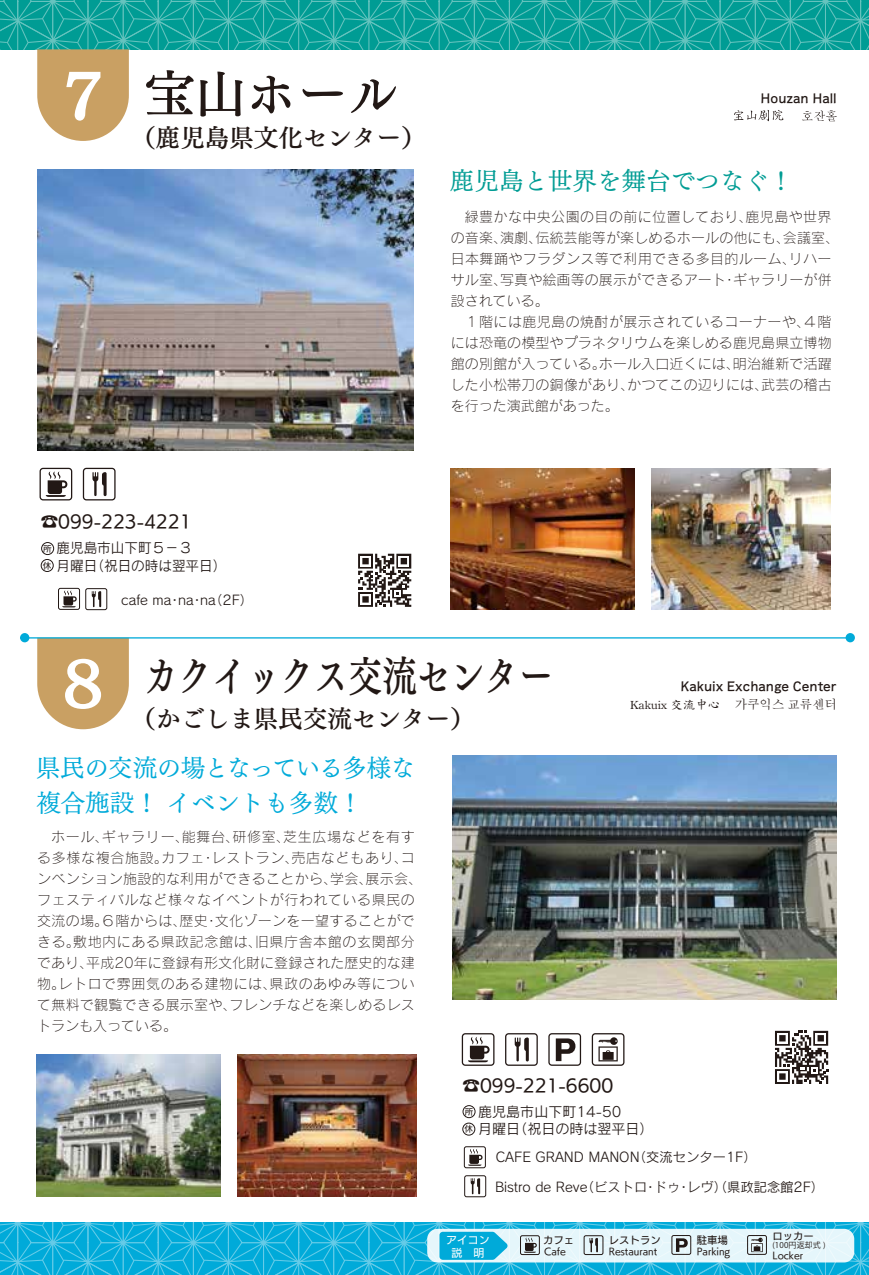
<style>
.page{position:relative;width:869px;height:1275px;background:#fff}
.page>*{position:absolute;margin:0;border:0;box-sizing:border-box;transform-origin:0 0}
.t1{font:50.75px "UD Mincho Pr 6 DB";color:#221815}
.t2{font:42px "UD Mincho Pr 6 DB";color:#221815;scale:.81 1}
.t3{font:24.5px/35px "UD Mincho Pr 6 M";letter-spacing:-.01em;color:#00aad9}
.t4{font:24.5px "UD Mincho Pr 6 DB";color:#221815}
.t5{font:24.5px "UD Mincho Pr 6 M";color:#009c94}
.t6{font:17.5px "UD Kakugo Small Pr 6 M";color:#221815}
.t7{font:14px/21px "Rodin Pro L";letter-spacing:.04em;color:#221815}
.t8{font:14px/21px "Rodin Pro L";letter-spacing:.02em;color:#221815}
.t9{font:14px/17.5px "Rodin Pro M";color:#221815}
.t10{font:13.3px "Rodin Pro M";color:#221815}
.t11{font:12.42px "Aralet Std DB";color:#221815}
.t12{font:12.42px "Biau Kai HK";color:#221815}
.t13{font:10.85px/12.6px "UD Kakugo Small Pr 6 M";color:#fff;text-align:center}
.t14{font:10.33px "UD Kakugo Small Pr 6 M";color:#221815}
.t15{font:9.45px "UD Kakugo Small Pr 6 M";color:#221815}
.t16{font:8.58px "UD Kakugo Small Pr 6 M";color:#221815}
.t17{font:7.88px "Koz Go Pr 6 N";letter-spacing:.02em;color:#221815}
.s1{font-family:"Mode Min B Std B";font-size:57.75px;color:#fff}
.s2{font-family:"Adobe Myungjo Std";font-weight:500}
.s3{font-family:"UD Kakugo Small Pr 6 M";font-size:8.58px}
</style>
<div class="page">
<svg style="left:0;top:0;width:868px;height:49px;fill:#009c94"></svg>
<svg style="left:0;top:1223px;width:868px;height:52px;fill:#00aad9"></svg>
<div style="left:427px;top:1229px;width:426px;height:33px;background:#e5f6fb;border-radius:10px"></div>
<div style="left:520px;top:1235px;width:19px;height:20px;border:1px solid #221815;border-radius:2px"></div>
<svg style="left:524px;top:1237px;width:12px;height:16px"></svg>
<div style="left:671px;top:1235px;width:19px;height:20px;border:1px solid #221815;border-radius:2px"></div>
<svg style="left:676px;top:1238px;width:11px;height:14px"></svg>
<svg style="left:439px;top:1232px;width:68px;height:28px"></svg>
<div style="left:583px;top:1235px;width:20px;height:20px;border:1px solid #221815;border-radius:2px"></div>
<svg style="left:589px;top:1238px;width:8px;height:14px"></svg>
<svg style="left:751px;top:1238px;width:11px;height:14px"></svg>
<div style="left:746px;top:1235px;width:20px;height:20px;border:1px solid #221815;border-radius:2px"></div>
<svg style="left:37px;top:49px;width:92px;height:92px"></svg>
<div style="left:40px;top:468px;width:32px;height:32px;border:1px solid #221815;border-radius:3px"></div>
<svg style="left:46px;top:471px;width:21px;height:26px"></svg>
<div style="left:41px;top:559px;width:12px;height:13px;border:1px solid #221815;border-radius:50%"></div>
<img style="left:651px;top:468px;width:179px;height:142px">
<img style="left:450px;top:468px;width:184px;height:142px">
<div style="left:83px;top:468px;width:32px;height:32px;border:1px solid #221815;border-radius:3px"></div>
<svg style="left:92px;top:472px;width:14px;height:24px"></svg>
<img style="left:37px;top:169px;width:376px;height:281px">
<svg style="left:37px;top:639px;width:92px;height:90px"></svg>
<hr style="left:20px;top:637px;width:828px;height:2px;background:#00aad9">
<div style="left:845px;top:633px;width:9px;height:9px;background:#00aad9;border-radius:50%"></div>
<div style="left:20px;top:633px;width:9px;height:9px;background:#00aad9;border-radius:50%"></div>
<div style="left:462px;top:1123px;width:13px;height:12px;border:1px solid #221815;border-radius:50%"></div>
<img style="left:237px;top:1055px;width:179px;height:142px">
<img style="left:36px;top:1055px;width:184px;height:142px">
<div style="left:58px;top:588px;width:22px;height:22px;border:1px solid #221815;border-radius:2px"></div>
<svg style="left:62px;top:590px;width:15px;height:17px"></svg>
<div style="left:85px;top:588px;width:22px;height:22px;border:1px solid #221815;border-radius:2px"></div>
<svg style="left:92px;top:591px;width:9px;height:16px"></svg>
<svg style="left:734px;top:110px;width:49px;height:11px"></svg>
<svg style="left:802px;top:110px;width:34px;height:11px"></svg>
<div style="left:548px;top:1033px;width:33px;height:33px;border:1px solid #221815;border-radius:3px"></div>
<svg style="left:555px;top:1038px;width:20px;height:23px"></svg>
<div style="left:461px;top:1033px;width:33px;height:33px;border:1px solid #221815;border-radius:3px"></div>
<svg style="left:468px;top:1037px;width:21px;height:25px"></svg>
<div style="left:505px;top:1033px;width:32px;height:33px;border:1px solid #221815;border-radius:3px"></div>
<svg style="left:514px;top:1037px;width:14px;height:24px"></svg>
<img style="left:452px;top:756px;width:384px;height:243px">
<div style="left:463px;top:1146px;width:22px;height:22px;border:1px solid #221815;border-radius:2px"></div>
<svg style="left:468px;top:1149px;width:14px;height:17px"></svg>
<div style="left:464px;top:1175px;width:22px;height:22px;border:1px solid #221815;border-radius:2px"></div>
<svg style="left:470px;top:1178px;width:10px;height:16px"></svg>
<svg style="left:358px;top:554px;width:53px;height:53px"></svg>
<svg style="left:775px;top:1031px;width:52px;height:53px"></svg>
<svg style="left:598px;top:1037px;width:20px;height:24px"></svg>
<div style="left:591px;top:1033px;width:33px;height:33px;border:1px solid #221815;border-radius:3px"></div>
<div style="left:41px;top:542px;width:13px;height:13px;border:1px solid #221815;border-radius:50%"></div>
<div style="left:462px;top:1105px;width:13px;height:13px;border:1px solid #221815;border-radius:50%"></div>
<h1 class="t1" style="left:54px;top:49px;width:345px"><span class="s1">７</span> 宝山ホール</h1>
<h3 class="t4" style="left:131px;top:116px;width:295px">（鹿児島県文化センター）</h3>
<p class="t11" style="left:760px;top:90px;width:78px">Houzan Hall</p>
<h3 class="t5" style="left:450px;top:160px;width:344px">鹿児島と世界を舞台でつなぐ！</h3>
<p class="t8" style="left:450px;top:205px;width:390px">　緑豊かな中央公園の目の前に位置しており、鹿児島や世界の音楽、演劇、伝統芸能等が楽しめるホールの他にも、会議室、日本舞踊やフラダンス等で利用できる多目的ルーム、リハーサル室、写真や絵画等の展示ができるアート・ギャラリーが併設されている。<br>　１階には鹿児島の焼酎が展示されているコーナーや、４階には恐竜の模型やプラネタリウムを楽しめる鹿児島県立博物館の別館が入っている。ホール入口近くには、明治維新で活躍した小松帯刀の銅像があり、かつてこの辺りには、武芸の稽古を行った演武館があった。</p>
<p class="t6" style="left:41px;top:512px;width:152px">☎099-223-4221</p>
<p class="t9" style="left:43px;top:539px;width:185px;text-indent:14px">鹿児島市山下町５－３<br><sup>休</sup>月曜日（祝日の時は翌平日）</p>
<p class="t16" style="left:43px;top:544px;width:10px">所</p>
<p class="t10" style="left:121px;top:591px;width:140px">cafe ma・na・na（2F）　</p>
<h2 class="t2" style="left:54px;top:639px;width:617px"><span class="s1">８</span> カクイックス交流センター</h2>
<h3 class="t4" style="left:131px;top:697px;width:344px">（かごしま県民交流センター）</h3>
<h3 class="t3" style="left:36px;top:748px;width:380px">県民の交流の場となっている多様な複合施設！ イベントも多数！</h3>
<p class="t7" style="left:37px;top:826px;width:386px">　ホール、ギャラリー、能舞台、研修室、芝生広場などを有する多様な複合施設。カフェ・レストラン、売店などもあり、コンベンション施設的な利用ができることから、学会、展示会、フェスティバルなど様々なイベントが行われている県民の交流の場。６階からは、歴史・文化ゾーンを一望することができる。敷地内にある県政記念館は、旧県庁舎本館の玄関部分であり、平成20年に登録有形文化財に登録された歴史的な建物。レトロで雰囲気のある建物には、県政のあゆみ等について無料で観覧できる展示室や、フレンチなどを楽しめるレストランも入っている。</p>
<p class="t11" style="left:680px;top:677px;width:157px">Kakuix Exchange Center</p>
<p class="t12" style="left:630px;top:697px;width:208px">Kakuix 交流中心 <span class="s2">가쿠익스 교류센터</span></p>
<p class="t6" style="left:462px;top:1076px;width:170px">☎099-221-6600　</p>
<p class="t9" style="left:464px;top:1102px;width:190px;text-indent:14px">鹿児島市山下町14-50<br><span class="s3">休</span> 月曜日（祝日の時は翌平日）</p>
<p class="t16" style="left:464px;top:1107px;width:10px">所</p>
<p class="t10" style="left:495px;top:1148px;width:262px">CAFE GRAND MANON（交流センター1F）</p>
<p class="t10" style="left:495px;top:1178px;width:330px">Bistro de Reve（ビストロ・ドゥ・レヴ）（県政記念館2F）</p>
<p class="t13" style="left:446px;top:1234px;width:45px">アイコン説　明</p>
<p class="t14" style="left:608px;top:1234px;width:53px">レストラン</p>
<p class="t14" style="left:543px;top:1234px;width:33px">カフェ</p>
<p class="t15" style="left:544px;top:1246px;width:23px">Cafe</p>
<p class="t15" style="left:608px;top:1246px;width:50px">Restaurant</p>
<p class="t14" style="left:696px;top:1234px;width:33px">駐車場</p>
<p class="t15" style="left:696px;top:1246px;width:35px">Parking</p>
<p class="t14" style="left:772px;top:1230px;width:43px">ロッカー</p>
<p class="t17" style="left:772px;top:1241px;width:55px">(100円返却式 )</p>
<p class="t15" style="left:772px;top:1250px;width:32px">Locker</p>
</div>
